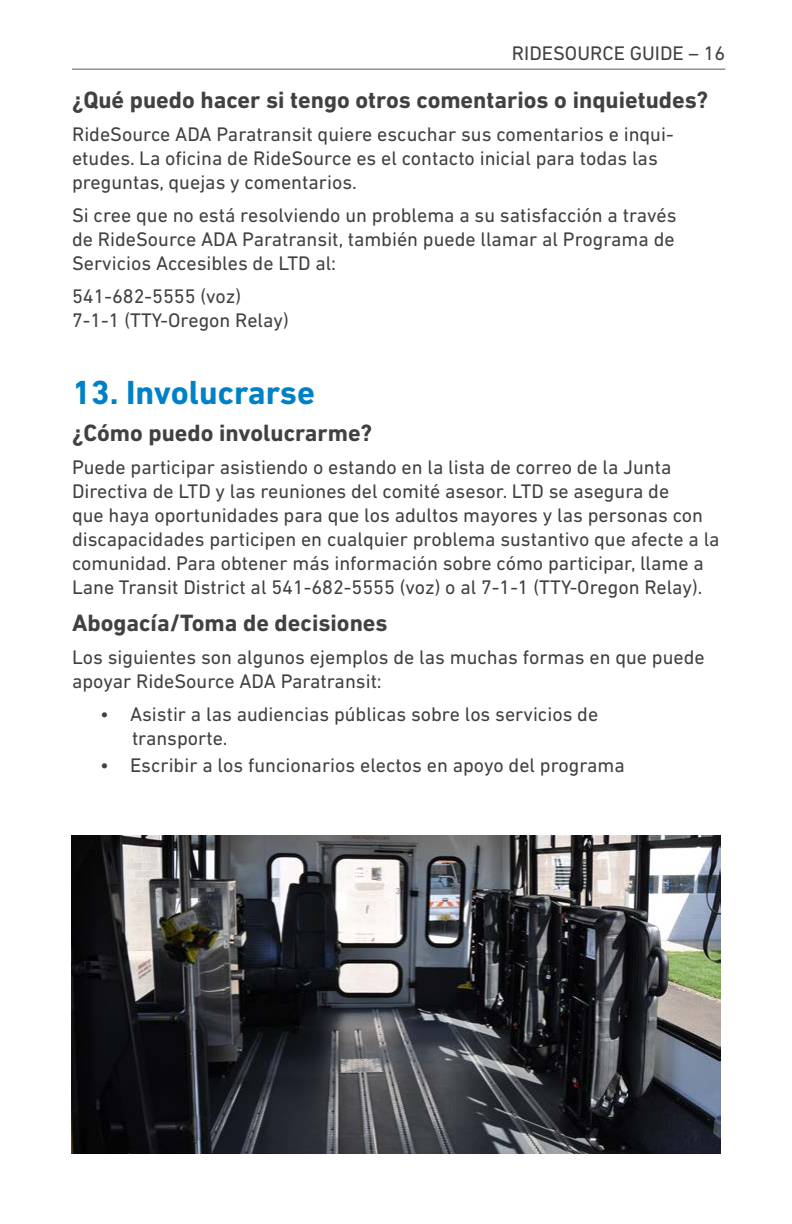
<style>
.page{position:relative;width:792px;height:1224px;background:#fff}
.page>*{position:absolute;margin:0;border:0;box-sizing:border-box;transform-origin:0 0}
.H2_-_Extra_Sp_Before{font:700 34px "DIN Next LT Pro";color:#0081c6}
.t1{font:700 24px "DIN Next LT Pro";color:#414042}
.t2{font:20px/24px "DIN Next LT Pro";color:#414042}
</style>
<div class="page">
<hr style="left:72px;top:69px;width:653px;height:1px;background:#58595b">
<img style="left:72px;top:835px;width:648px;height:319px">
<p class="t2" style="left:512px;top:41px;width:215px">RIDESOURCE GUIDE – 16</p>
<h3 class="t1" style="left:72px;top:86px;width:638px">¿Qué puedo hacer si tengo otros comentarios o inquietudes?</h3>
<p class="t2" style="left:72px;top:122px;width:603px">RideSource ADA Paratransit quiere escuchar sus comentarios e inqui&shy;etudes. La oficina de RideSource es el contacto inicial para todas las preguntas, quejas y comentarios.</p>
<p class="t2" style="left:72px;top:203px;width:606px;text-align:justify">Si cree que no está resolviendo un problema a su satisfacción a través de RideSource ADA Paratransit, también puede llamar al Programa de Servicios Accesibles de LTD al:</p>
<p class="t2" style="left:72px;top:284px;width:218px">541-682-5555 (voz)<br>7-1-1 (TTY-Oregon Relay)</p>
<h2 class="H2_-_Extra_Sp_Before" style="left:72px;top:372px;width:245px">13. Involucrarse</h2>
<h3 class="t1" style="left:72px;top:419px;width:302px">¿Cómo puedo involucrarme?</h3>
<p class="t2" style="left:72px;top:455px;width:649px">Puede participar asistiendo o estando en la lista de correo de la Junta Directiva de LTD y las reuniones del comité asesor. LTD se asegura de<br>que haya oportunidades para que los adultos mayores y las personas con discapacidades participen en cualquier problema sustantivo que afecte a la comunidad. Para obtener más información sobre cómo participar, llame a Lane Transit District al 541-682-5555 (voz) o al 7-1-1 (TTY-Oregon Relay).</p>
<h3 class="t1" style="left:72px;top:609px;width:317px">Abogacía/Toma de decisiones</h3>
<p class="t2" style="left:72px;top:645px;width:634px">Los siguientes son algunos ejemplos de las muchas formas en que puede apoyar RideSource ADA Paratransit:</p>
<p class="t2" style="left:132px;top:702px;width:468px;text-indent:-32px">• Asistir a las audiencias públicas sobre los servicios de transporte.</p>
<p class="t2" style="left:100px;top:753px;width:526px">• Escribir a los funcionarios electos en apoyo del programa</p>
</div>
